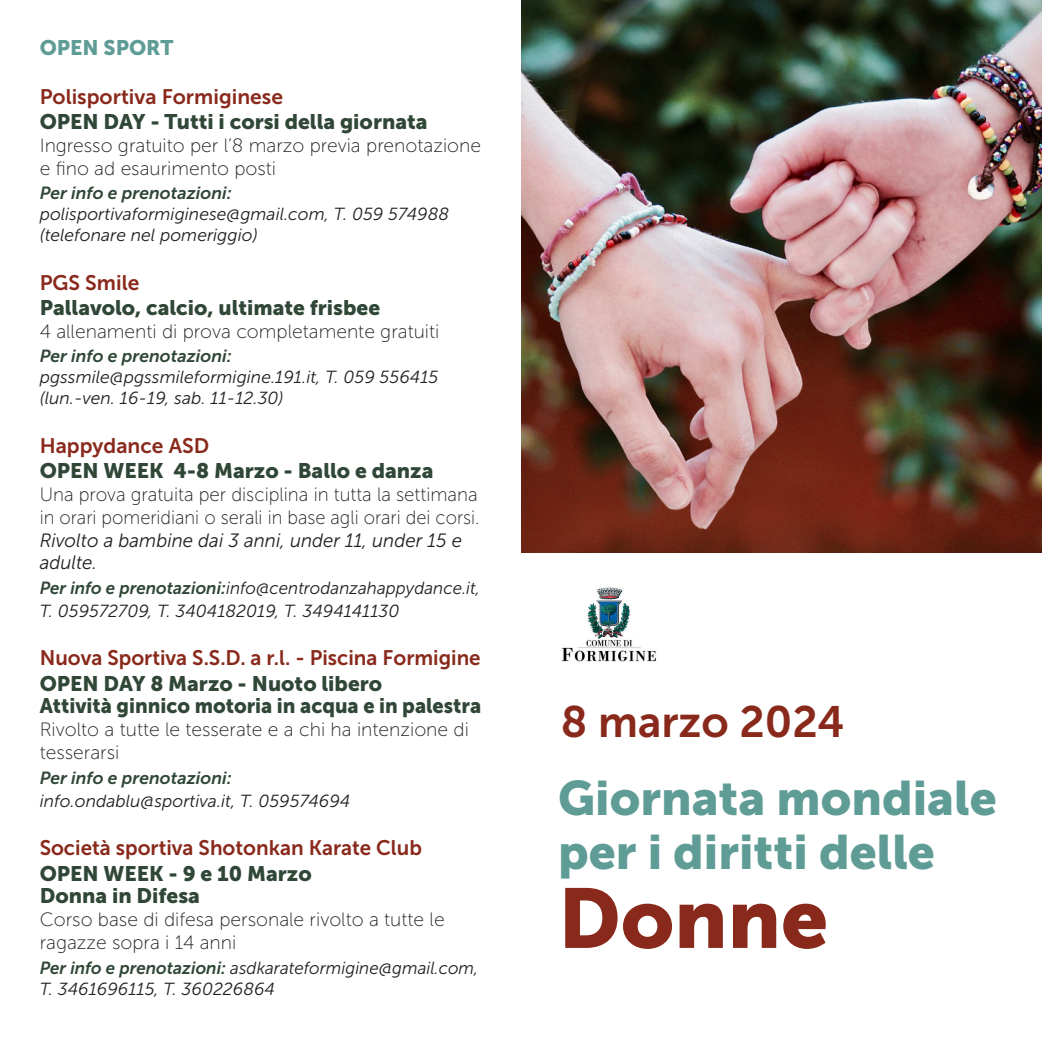
<style>
.page{position:relative;width:1042px;height:1042px;background:#fff}
.page>*{position:absolute;margin:0;border:0;box-sizing:border-box;transform-origin:0 0}
.t1{font:84px "Museo Sans 900";color:#89291b}
.t2{font:48.12px/54.2px "Museo Sans 900";color:#5f9c96}
.t3{font:43.75px "Museo Sans 700";color:#89291b}
.t4{font:21px "Museo Sans 900";color:#304737}
.t5{font:21px "Museo Sans 700";color:#89291b}
.t6{font:21px "Museo Sans 900";color:#304737;scale:.95 1}
.t7{font:21px "Museo Sans 900";color:#5f9c96}
.t8{font:19.25px/22.8px "Museo Sans 100";color:#231f20}
.t9{font:italic 19.25px/22.8px "Museo Sans 300";color:#231f20}
.t10{font:italic 17.5px/21px "Museo Sans 300";color:#231f20}
.t11{font:italic 17.5px "Museo Sans 700";color:#304737}
.s1{font-family:"Museo Sans 700";color:#304737}
</style>
<div class="page">
<img style="left:521px;top:0;width:521px;height:552px">
<img style="left:562px;top:587px;width:94px;height:74px">
<p class="t7" style="left:40px;top:36px;width:135px">OPEN SPORT</p>
<p class="t5" style="left:40px;top:85px;width:245px">Polisportiva Formiginese</p>
<p class="t4" style="left:40px;top:110px;width:389px">OPEN DAY - Tutti i corsi della giornata</p>
<p class="t8" style="left:40px;top:134px;width:443px">Ingresso gratuito per l’8 marzo previa prenotazione e fino ad esaurimento posti</p>
<p class="t11" style="left:40px;top:184px;width:194px">Per info e prenotazioni:</p>
<p class="t10" style="left:40px;top:204px;width:411px">polisportivaformiginese@gmail.com, T. 059 574988 (telefonare nel pomeriggio)</p>
<p class="t5" style="left:40px;top:271px;width:101px">PGS Smile</p>
<p class="t4" style="left:40px;top:296px;width:342px">Pallavolo, calcio, ultimate frisbee</p>
<p class="t8" style="left:40px;top:320px;width:401px">4 allenamenti di prova completamente gratuiti</p>
<p class="t11" style="left:40px;top:347px;width:194px">Per info e prenotazioni:</p>
<p class="t10" style="left:40px;top:367px;width:400px">pgssmile@pgssmileformigine.191.it, T. 059 556415</p>
<p class="t10" style="left:40px;top:388px;width:245px">(lun.-ven. 16-19, sab. 11-12.30)</p>
<p class="t5" style="left:40px;top:434px;width:171px">Happydance ASD</p>
<p class="t4" style="left:40px;top:459px;width:395px">OPEN WEEK 4-8 Marzo - Ballo e danza</p>
<p class="t8" style="left:40px;top:483px;width:441px">Una prova gratuita per disciplina in tutta la settimana in orari pomeridiani o serali in base agli orari dei corsi.</p>
<p class="t9" style="left:40px;top:529px;width:424px">Rivolto a bambine dai 3 anni, under 11, under 15 e adulte.</p>
<p class="t10" style="left:40px;top:577px;width:442px"><span class="s1">Per info e prenotazioni:</span>info@centrodanzahappydance.it,</p>
<p class="t10" style="left:40px;top:600px;width:361px">T. 059572709, T. 3404182019, T. 3494141130</p>
<p class="t5" style="left:40px;top:646px;width:442px">Nuova Sportiva S.S.D. a r.l. - Piscina Formigine</p>
<p class="t4" style="left:40px;top:671px;width:344px">OPEN DAY 8 Marzo - Nuoto libero</p>
<p class="t6" style="left:40px;top:694px;width:466px">Attività ginnico motoria in acqua e in palestra</p>
<p class="t8" style="left:40px;top:718px;width:431px">Rivolto a tutte le tesserate e a chi ha intenzione di tesserarsi</p>
<p class="t11" style="left:40px;top:768px;width:194px">Per info e prenotazioni:</p>
<p class="t10" style="left:40px;top:790px;width:312px">info.ondablu@sportiva.it, T. 059574694</p>
<p class="t5" style="left:40px;top:836px;width:384px">Società sportiva Shotonkan Karate Club</p>
<p class="t4" style="left:40px;top:861px;width:273px">OPEN WEEK - 9 e 10 Marzo</p>
<p class="t4" style="left:40px;top:884px;width:162px">Donna in Difesa</p>
<p class="t8" style="left:40px;top:908px;width:406px">Corso base di difesa personale rivolto a tutte le ragazze sopra i 14 anni</p>
<p class="t10" style="left:40px;top:957px;width:440px"><span class="s1">Per info e prenotazioni:</span> asdkarateformigine@gmail.com,</p>
<p class="t10" style="left:40px;top:978px;width:237px">T. 3461696115, T. 360226864</p>
<p class="t3" style="left:561px;top:697px;width:285px">8 marzo 2024</p>
<p class="t2" style="left:558px;top:771px;width:440px">Giornata mondiale per i diritti delle</p>
<p class="t1" style="left:558px;top:871px;width:271px">Donne</p>
</div>
